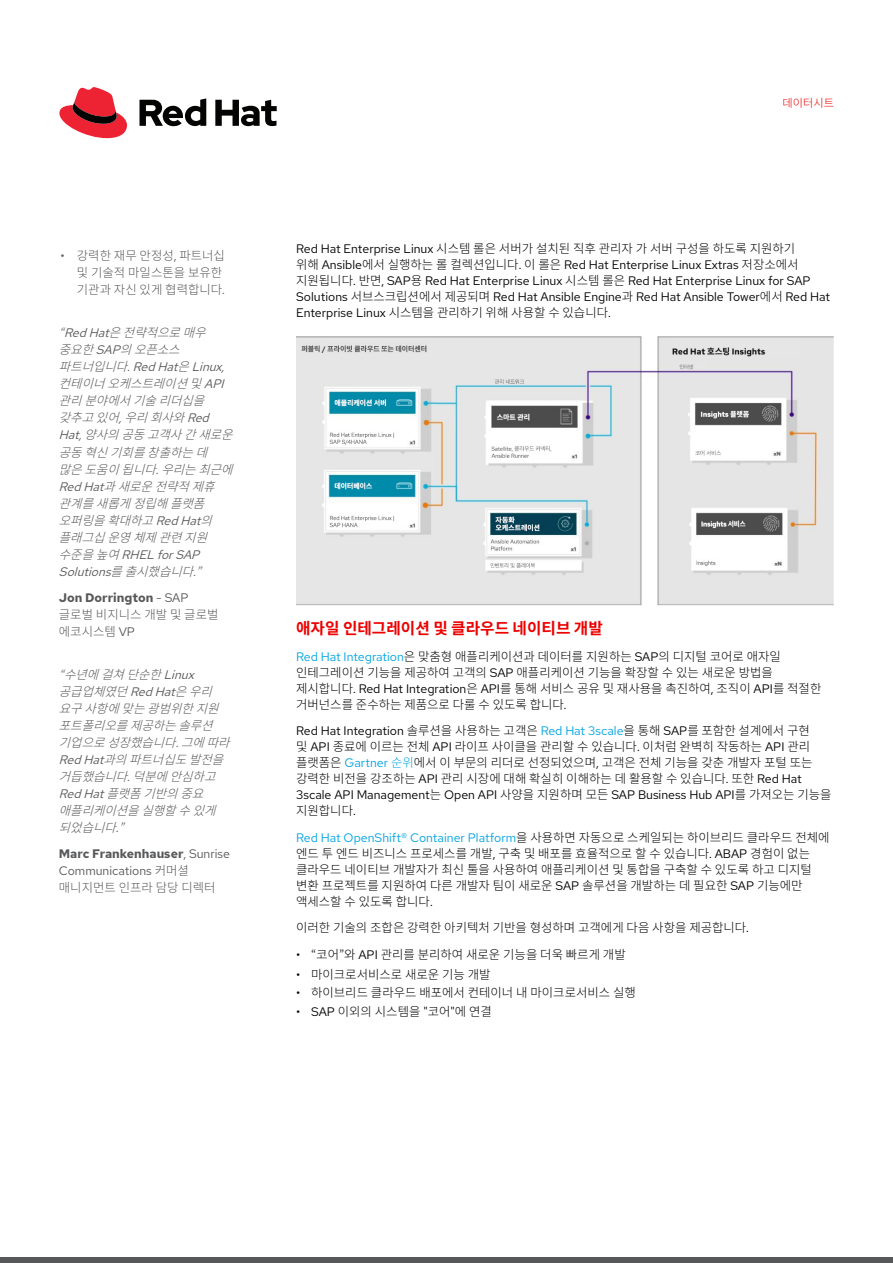
<style>
.page{position:relative;width:893px;height:1263px;background:#fff}
.page>*{position:absolute;margin:0;border:0;box-sizing:border-box;transform-origin:0 0}
.Paragraph_Style8{font:700 15.75px "Noto Sans CJ Kkr";color:#ed0000}
.Paragraph_Style8-2{font:300 12.3px/16px "Noto Sans CJ Kkr";color:#000}
.Paragraph_Style4{font:12.3px/16px "Red Hat Text";color:#000}
.Paragraph_Style11{font:italic 300 12.3px/17.1px "Noto Sans CJ Kkr";color:#57585a}
.Paragraph_Style2{font:italic 300 12.3px/17.1px "Noto Sans CJ Kkr";color:#57585a}
.Paragraph_Style4-2{font:300 12.3px/17.1px "Noto Sans CJ Kkr";color:#57585a}
.Paragraph_Style4-3{font:12.3px/17.1px "Red Hat Text";color:#57585a}
.Paragraph_Style2-2{font:300 12.3px "Noto Sans CJ Kkr";color:#000}
.t1{font:300 11.25px "Noto Sans CJ Kkr";color:#ed0000}
.s1{font-family:"Red Hat Text";font-weight:400}
.s2{font-family:"Red Hat Text";font-weight:700}
.s3{font-weight:700}
.s4{font-family:"Noto Sans CJ Kkr";font-weight:300}
.s5{font-family:"Red Hat Text";font-weight:400;color:#00a4e3}
.s6{color:#00a4e3}
</style>
<div class="page">
<svg style="left:59px;top:87px;width:68px;height:51px"></svg>
<svg style="left:140px;top:98px;width:137px;height:28px"></svg>
<img style="left:297px;top:336px;width:537px;height:269px">
<div style="left:0;top:1257px;width:893px;height:6px;background:#57585a"></div>
<p class="Paragraph_Style4-2" style="left:77px;top:247px;width:149px;text-indent:-16px"><span class="s1">•</span> 강력한 재무 안정성<span class="s1">,</span> 파트너십 및 기술적 마일스톤을 보유한 기관과 자신 있게 협력합니다<span class="s1">.</span></p>
<p class="Paragraph_Style11" style="left:59px;top:324px;width:185px">“<span class="s1">RedHat</span>은전략적으로매우 중요한<span class="s1">SAP</span>의 오픈소스 파트너입니다<span class="s1">.RedHat</span>은<span class="s1">Linux, </span>컨테이너 오케스트레이션 및<span class="s1">API </span>관리 분야에서 기술 리더십을 갖추고 있어<span class="s1">,</span>우리 회사와<span class="s1">Re d<br>Hat,</span>양사의 공동 고객사 간 새로운 공동 혁신 기회를 창출하는 데 많은 도움이 됩니다<span class="s1">.</span>우리는 최근에<br><span class="s1">RedHat</span>과새로운전략적제휴 관계를 새롭게 정립해 플랫폼 오퍼링을 확대하고<span class="s1">Re dHat</span>의 플래그십 운영 체제 관련 지원 수준을높여<span class="s1">RHELforSAP<br>Solutions</span>를출시했습니다<span class="s1">.</span>”</p>
<p class="Paragraph_Style4-2" style="left:59px;top:589px;width:161px"><span class="s2">Jon Dorrington</span> <span class="s1">- SAP </span>글로벌 비지니스 개발 및 글로벌 에코시스템 <span class="s1">VP</span></p>
<p class="Paragraph_Style2" style="left:59px;top:666px;width:182px">“수년에 걸쳐 단순한<span class="s1">Lin ux </span>공급업체였던<span class="s1">Re dHat</span>은 우리 요구 사항에 맞는 광범위한 지원 포트폴리오를 제공하는 솔루션 기업으로 성장했습니다<span class="s1">.</span>그에 따라<br><span class="s1">RedHat</span>과의 파트너십도 발전을 거듭했습니다<span class="s1">.</span>덕분에 안심하고<br><span class="s1">Re dHat</span>플랫폼기반의중요 애플리케이션을 실행할 수 있게 되었습니다<span class="s1">.</span> ”</p>
<p class="Paragraph_Style4-3" style="left:59px;top:845px;width:173px"><span class="s3">Marc Frankenhauser</span>, Sunrise<br>Communications <span class="s4">커머셜 매니지먼트 인프라 담당 디렉터</span></p>
<p class="t1" style="left:782px;top:97px;width:53px">데이터시트</p>
<p class="Paragraph_Style4" style="left:296px;top:241px;width:536px">Red Hat Enterprise Linux <span class="s4">시스템 롤은 서버가 설치된 직후 관리자 가 서버 구성을 하도록 지원하기<br>위해</span> Ansible<span class="s4">에서 실행하는 롤 컬렉션입니다</span>. <span class="s4">이 롤은</span> Red Hat Enterprise Linux Extras <span class="s4">저장소에서 지원됩니다</span>. <span class="s4">반면</span>, SAP<span class="s4">용</span> Red Hat Enterprise Linux <span class="s4">시스템 롤은</span> Red Hat Enterprise Linux for SAP Solutions <span class="s4">서브스크립션에서 제공되며</span> Red Hat Ansible Engine<span class="s4">과</span> Red Hat Ansible Tower<span class="s4">에서</span> Red Hat Enterprise Linux <span class="s4">시스템을 관리하기 위해 사용할 수 있습니다</span>.</p>
<p class="Paragraph_Style8" style="left:296px;top:619px;width:308px">애자일 인테그레이션 및 클라우드 네이티브 개발</p>
<p class="Paragraph_Style8-2" style="left:296px;top:648px;width:527px"><span class="s5">Red Hat Integration</span>은 맞춤형 애플리케이션과 데이터를 지원하는 <span class="s1">SAP</span>의 디지털 코어로 애자일 인테그레이션 기능을 제공하여 고객의 <span class="s1">SAP</span> 애플리케이션 기능을 확장할 수 있는 새로운 방법을 제시합니다<span class="s1">. Red Hat Integration</span>은 <span class="s1">API</span>를 통해 서비스 공유 및 재사용을 촉진하여<span class="s1">,</span> 조직이 <span class="s1">API</span>를 적절한 거버넌스를 준수하는 제품으로 다룰 수 있도록 합니다<span class="s1">.</span></p>
<p class="Paragraph_Style8-2" style="left:296px;top:723px;width:537px"><span class="s1">Red Hat Integration</span> 솔루션을 사용하는 고객은 <span class="s5">Red Hat 3scale</span>을 통해 <span class="s1">SAP</span>를 포함한 설계에서 구현<br>및 <span class="s1">API</span> 종료에 이르는 전체 <span class="s1">API</span> 라이프 사이클을 관리할 수 있습니다<span class="s1">.</span> 이처럼 완벽히 작동하는 <span class="s1">API</span> 관리 플랫폼은 <span class="s5">Gartner</span> <span class="s6">순위</span>에서 이 부문의 리더로 선정되었으며<span class="s1">,</span> 고객은 전체 기능을 갖춘 개발자 포털 또는 강력한 비전을 강조하는 <span class="s1">API</span> 관리 시장에 대해 확실히 이해하는 데 활용할 수 있습니다<span class="s1">.</span> 또한 <span class="s1">Red Hat 3scale API Management</span>는 <span class="s1">Open API</span> 사양을 지원하며 모든 <span class="s1">SAP Business Hub API</span>를 가져오는 기능을 지원합니다<span class="s1">.</span></p>
<p class="Paragraph_Style8-2" style="left:296px;top:830px;width:535px"><span class="s5">Red Hat OpenShift® Container Platform</span>을 사용하면 자동으로 스케일되는 하이브리드 클라우드 전체에 엔드 투 엔드 비즈니스 프로세스를 개발<span class="s1">,</span> 구축 및 배포를 효율적으로 할 수 있습니다<span class="s1">. ABAP</span> 경험이 없는 클라우드 네이티브 개발자가 최신 툴을 사용하여 애플리케이션 및 통합을 구축할 수 있도록 하고 디지털 변환 프로젝트를 지원하여 다른 개발자 팀이 새로운 <span class="s1">SAP</span> 솔루션을 개발하는 데 필요한 <span class="s1">SAP</span> 기능에만 액세스할 수 있도록 합니다<span class="s1">.</span></p>
<p class="Paragraph_Style2-2" style="left:296px;top:921px;width:454px">이러한 기술의 조합은 강력한 아키텍처 기반을 형성하며 고객에게 다음 사항을 제공합니다<span class="s1">.</span></p>
<p class="Paragraph_Style8-2" style="left:296px;top:947px;width:331px"><span class="s1">•</span> “코어”와 <span class="s1">API</span> 관리를 분리하여 새로운 기능을 더욱 빠르게 개발</p>
<p class="Paragraph_Style8-2" style="left:296px;top:966px;width:196px"><span class="s1">•</span> 마이크로서비스로 새로운 기능 개발</p>
<p class="Paragraph_Style8-2" style="left:296px;top:985px;width:341px"><span class="s1">•</span> 하이브리드 클라우드 배포에서 컨테이너 내 마이크로서비스 실행</p>
<p class="Paragraph_Style8-2" style="left:296px;top:1003px;width:197px"><span class="s1">• SAP</span> 이외의 시스템을 <span class="s1">"</span>코어<span class="s1">"</span>에 연결</p>
</div>
